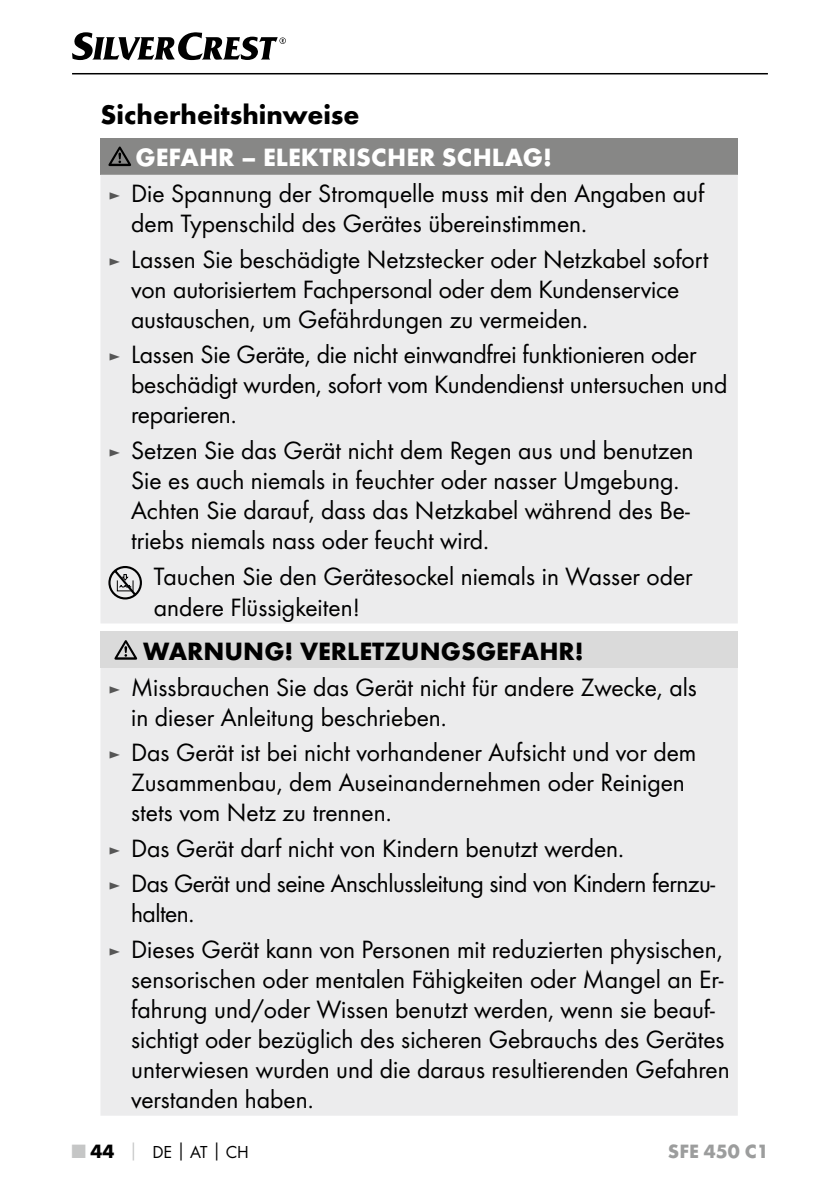
<style>
.page{position:relative;width:840px;height:1191px;background:#fff}
.page>*{position:absolute;margin:0;border:0;box-sizing:border-box;transform-origin:0 0}
.t1{font:700 28px "Futura";color:#000}
.t2{font:26px/30px "Futura Boo";color:#000}
.t3{font:26px/35.6px "Futura Boo";letter-spacing:-.02em;color:#000}
.t4{font:700 26px "Futura";color:#fff}
.t5{font:700 26px "Futura";color:#000}
.t6{font:700 20px "Futura";color:#9c9d9d}
.t7{font:18px "Futura Boo";color:#000}
.s1{font-size:18px;color:#565656}
.s2{font-family:"Futura";font-weight:700;font-size:20px;color:#c5c6c6}
.s3{font-family:"Futura";font-weight:700;font-size:20px}
.s4{font-family:"Futura";font-weight:700;color:#c5c6c6}
</style>
<div class="page">
<hr style="left:72px;top:73px;width:695px;height:1px;background:#000">
<svg style="left:72px;top:32px;width:214px;height:28px"></svg>
<div style="left:100px;top:138px;width:637px;height:37px;background:#878786"></div>
<div style="left:100px;top:175px;width:637px;height:448px;background:#ececed"></div>
<svg style="left:108px;top:147px;width:23px;height:19px"></svg>
<div style="left:100px;top:631px;width:637px;height:37px;background:#dadada"></div>
<div style="left:100px;top:668px;width:637px;height:447px;background:#ececed"></div>
<svg style="left:114px;top:640px;width:23px;height:19px"></svg>
<svg style="left:107px;top:565px;width:35px;height:35px"></svg>
<p class="t1" style="left:100px;top:97px;width:260px">Sicherheitshinweise</p>
<p class="t4" style="left:135px;top:142px;width:417px">GEFAHR – ELEKTRISCHER SCHLAG!</p>
<p class="t2" style="left:131px;top:178px;width:574px;text-indent:-23px"><span class="s1">►</span> Die Spannung der Stromquelle muss mit den Angaben auf dem Typenschild des Gerätes übereinstimmen.</p>
<p class="t2" style="left:131px;top:244px;width:578px;text-indent:-23px"><span class="s1">►</span> Lassen Sie beschädigte Netzstecker oder Netzkabel sofort von autorisiertem Fachpersonal oder dem Kundenservice austauschen, um Gefährdungen zu vermeiden.</p>
<p class="t2" style="left:131px;top:339px;width:597px;text-indent:-23px"><span class="s1">►</span> Lassen Sie Geräte, die nicht einwandfrei funktionieren oder beschädigt wurden, sofort vom Kundendienst untersuchen und reparieren.</p>
<p class="t2" style="left:131px;top:435px;width:563px;text-indent:-23px"><span class="s1">►</span> Setzen Sie das Gerät nicht dem Regen aus und benutzen Sie es auch niemals in feuchter oder nasser Umgebung.<br>Achten Sie darauf, dass das Netzkabel während des Be&shy;triebs niemals nass oder feucht wird.</p>
<p class="t2" style="left:154px;top:561px;width:540px">Tauchen Sie den Gerätesockel niemals in Wasser oder andere Flüssigkeiten!</p>
<p class="t5" style="left:143px;top:635px;width:442px">WARNUNG! VERLETZUNGSGEFAHR!</p>
<p class="t2" style="left:131px;top:671px;width:567px;text-indent:-23px"><span class="s1">►</span> Missbrauchen Sie das Gerät nicht für andere Zwecke, als in dieser Anleitung beschrieben.</p>
<p class="t2" style="left:131px;top:737px;width:566px;text-indent:-23px"><span class="s1">►</span> Das Gerät ist bei nicht vorhandener Aufsicht und vor dem<br>Zusammenbau, dem Auseinandernehmen oder Reinigen stets vom Netz zu trennen.</p>
<p class="t3" style="left:108px;top:830px;width:608px"><span class="s1">►</span> Das Gerät darf nicht von Kindern benutzt werden.<br><span class="s1">►</span> Das Gerät und seine Anschlussleitung sind von Kindern fernzu-</p>
<p class="t2" style="left:108px;top:895px;width:615px;line-height:35.4px;text-indent:23px">halten.<br><span class="s1">►</span> Dieses Gerät kann von Personen mit reduzierten physischen,</p>
<p class="t2" style="left:131px;top:963px;width:599px">sensorischen oder mentalen Fähigkeiten oder Mangel an Er&shy;fahrung und/oder Wissen benutzt werden, wenn sie beauf&shy;sichtigt oder bezüglich des sicheren Gebrauchs des Gerätes unterwiesen wurden und die daraus resultierenden Gefahren verstanden haben.</p>
<p class="t7" style="left:72px;top:1141px;width:178px"><span class="s2">■</span> <span class="s3">44</span> <span class="s4">│</span> DE│AT│CH</p>
<p class="t6" style="left:667px;top:1139px;width:102px">SFE 450 C1</p>
</div>
